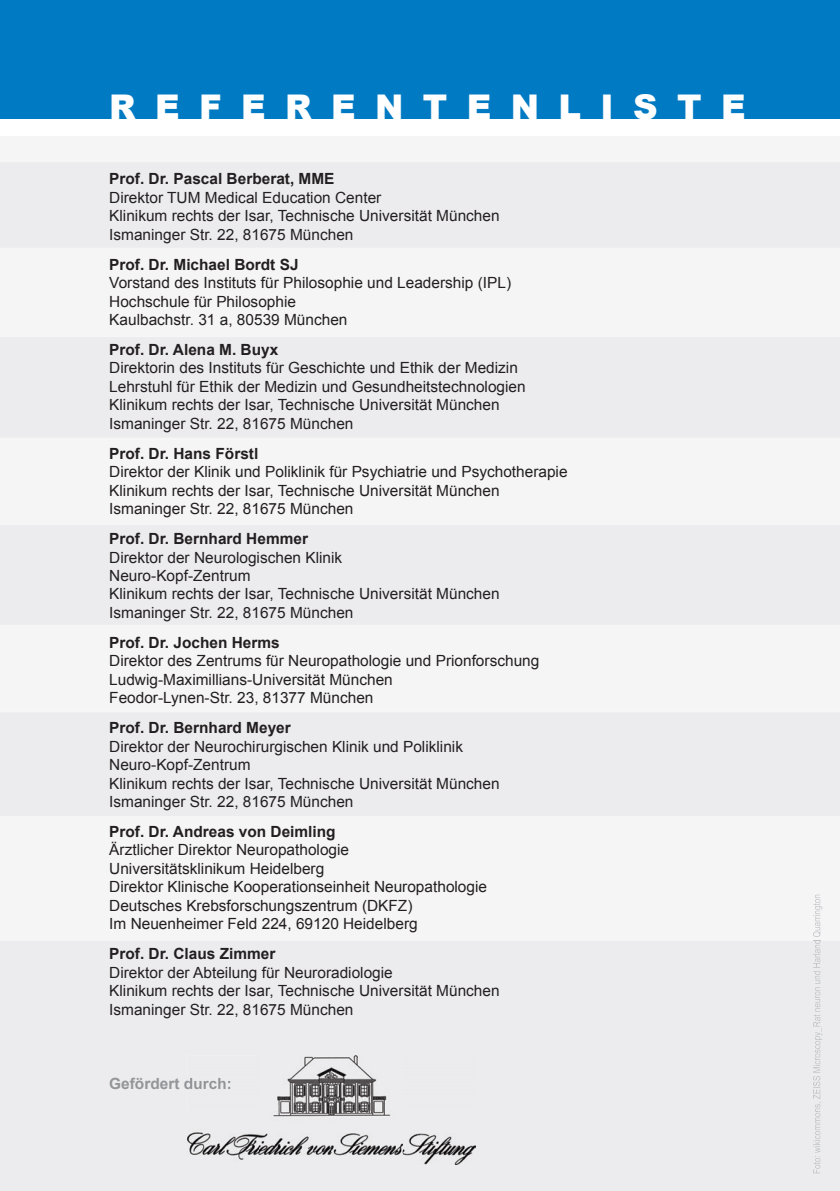
<style>
.page{position:relative;width:840px;height:1191px;background:#fff}
.page>*{position:absolute;margin:0;border:0;box-sizing:border-box;transform-origin:0 0}
.t1{font:900 34px "Arial";letter-spacing:.57em;color:#fff}
.t2{font:15.4px/18.4px "Arial";color:#231f20}
.t3{font:700 15.4px "Arial";color:#231f20}
.t4{font:700 15.4px "Arial";color:#939598}
</style>
<div class="page">
<div style="left:0;top:0;width:839px;height:119px;background:#007ac2"></div>
<div style="left:0;top:162px;width:839px;height:86px;background:#ececee"></div>
<hr style="left:0;top:160px;width:839px;height:2px;background:#f5f5f6">
<hr style="left:0;top:248px;width:839px;height:2px;background:#f5f5f6">
<div style="left:0;top:337px;width:839px;height:100px;background:#ececee"></div>
<hr style="left:0;top:335px;width:839px;height:2px;background:#f5f5f6">
<hr style="left:0;top:437px;width:839px;height:2px;background:#f5f5f6">
<div style="left:0;top:525px;width:839px;height:99px;background:#ececee"></div>
<hr style="left:0;top:523px;width:839px;height:2px;background:#f5f5f6">
<hr style="left:0;top:624px;width:839px;height:2px;background:#f5f5f6">
<div style="left:0;top:712px;width:839px;height:104px;background:#ececee"></div>
<hr style="left:0;top:710px;width:839px;height:2px;background:#f5f5f6">
<hr style="left:0;top:816px;width:839px;height:2px;background:#f5f5f6">
<div style="left:0;top:1173px;width:839px;height:18px;background:#ececee"></div>
<svg style="left:0;top:894px;width:839px;height:279px"></svg>
<img style="left:187px;top:1055px;width:287px;height:109px">
<img style="left:187px;top:1077px;width:43px;height:12px">
<h1 class="t1" style="left:109px;top:82px;width:637px">REFERENTENLISTE</h1>
<p class="t3" style="left:109px;top:169px;width:227px">Prof. Dr. Pascal Berberat, MME</p>
<p class="t2" style="left:109px;top:188px;width:391px">Direktor TUM Medical Education Center<br>Klinikum rechts der Isar, Technische Universität München<br>Ismaninger Str. 22, 81675 München</p>
<p class="t3" style="left:109px;top:254px;width:191px">Prof. Dr. Michael Bordt SJ</p>
<p class="t2" style="left:109px;top:274px;width:403px">Vorstand des Instituts für Philosophie und Leadership (IPL)<br>Hochschule für Philosophie<br>Kaulbachstr. 31 a, 80539 München</p>
<p class="t3" style="left:109px;top:339px;width:170px">Prof. Dr. Alena M. Buyx</p>
<p class="t2" style="left:109px;top:359px;width:418px">Direktorin des Instituts für Geschichte und Ethik der Medizin Lehrstuhl für Ethik der Medizin und Gesundheitstechnologien Klinikum rechts der Isar, Technische Universität München Ismaninger Str. 22, 81675 München</p>
<p class="t3" style="left:109px;top:443px;width:150px">Prof. Dr. Hans Förstl</p>
<p class="t2" style="left:109px;top:463px;width:459px">Direktor der Klinik und Poliklinik für Psychiatrie und Psychotherapie<br>Klinikum rechts der Isar, Technische Universität München<br>Ismaninger Str. 22, 81675 München</p>
<p class="t3" style="left:109px;top:528px;width:200px">Prof. Dr. Bernhard Hemmer</p>
<p class="t2" style="left:109px;top:548px;width:391px">Direktor der Neurologischen Klinik<br>Neuro-Kopf-Zentrum<br>Klinikum rechts der Isar, Technische Universität München Ismaninger Str. 22, 81675 München</p>
<p class="t3" style="left:109px;top:632px;width:172px">Prof. Dr. Jochen Herms</p>
<p class="t2" style="left:109px;top:652px;width:431px">Direktor des Zentrums für Neuropathologie und Prionforschung<br>Ludwig-Maximillians-Universität München<br>Feodor-Lynen-Str. 23, 81377 München</p>
<p class="t3" style="left:109px;top:717px;width:183px">Prof. Dr. Bernhard Meyer</p>
<p class="t2" style="left:109px;top:737px;width:391px">Direktor der Neurochirurgischen Klinik und Poliklinik Neuro-Kopf-Zentrum<br>Klinikum rechts der Isar, Technische Universität München Ismaninger Str. 22, 81675 München</p>
<p class="t3" style="left:109px;top:821px;width:228px">Prof. Dr. Andreas von Deimling</p>
<p class="t2" style="left:109px;top:841px;width:379px">Ärztlicher Direktor Neuropathologie Universitätsklinikum Heidelberg<br>Direktor Klinische Kooperationseinheit Neuropathologie Deutsches Krebsforschungszentrum (DKFZ)<br>Im Neuenheimer Feld 224, 69120 Heidelberg</p>
<p class="t3" style="left:109px;top:943px;width:168px">Prof. Dr. Claus Zimmer</p>
<p class="t2" style="left:109px;top:963px;width:391px">Direktor der Abteilung für Neuroradiologie<br>Klinikum rechts der Isar, Technische Universität München<br>Ismaninger Str. 22, 81675 München</p>
<p class="t4" style="left:109px;top:1073px;width:124px">Gefördert durch:</p>
</div>
